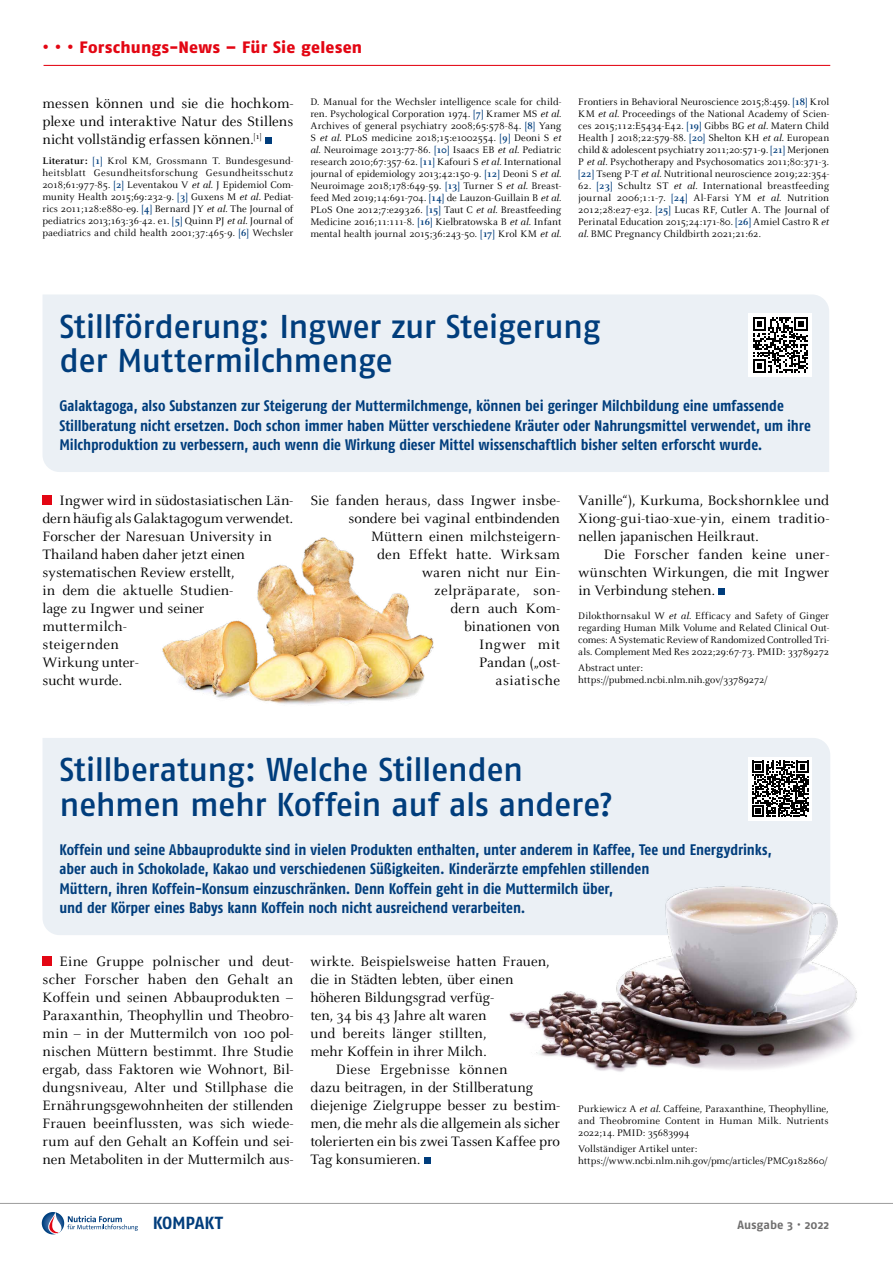
<style>
.page{position:relative;width:893px;height:1263px;background:#fff}
.page>*{position:absolute;margin:0;border:0;box-sizing:border-box;transform-origin:0 0}
.t1{font:33px/34.5px "Fago No Med";letter-spacing:-.02em;color:#003d7c}
.t2{font:700 17.55px "Fago No";letter-spacing:-.015em;color:#003d7c}
.t3{font:16.5px "Fago No Exb";letter-spacing:.015em;color:#e30613}
.t4{font:700 15.3px/19.5px "Fago Co";color:#003d7c}
.t5{font:15px/18px "Celeste";color:#000;text-align:justify}
.t6{font:15px "Celeste";letter-spacing:.02em;color:#000}
.t7{font:700 12px "Fago No";letter-spacing:.005em;color:#706f6f}
.t8{font:10.5px/12px "Celeste";color:#000;text-align:justify}
.s1{font-weight:700}
.s2{font-weight:700;color:#003d7c}
.s3{font-style:italic}
</style>
<div class="page">
<svg style="left:42px;top:1212px;width:22px;height:22px"></svg>
<svg style="left:47px;top:1212px;width:91px;height:22px"></svg>
<hr style="left:0;top:1203px;width:893px;height:1px;background:#000">
<hr style="left:44px;top:65px;width:786px;height:1px;background:#e30613">
<div style="left:43px;top:738px;width:787px;height:197px;background:#ebf0f5"></div>
<div style="left:43px;top:294px;width:786px;height:178px;background:#ebf0f5"></div>
<div style="left:43px;top:495px;width:9px;height:10px;background:#e30613"></div>
<div style="left:718px;top:588px;width:7px;height:7px;background:#003d7c"></div>
<div style="left:43px;top:956px;width:9px;height:10px;background:#e30613"></div>
<div style="left:424px;top:1157px;width:7px;height:7px;background:#003d7c"></div>
<div style="left:748px;top:313px;width:64px;height:64px;background:#fff"></div>
<svg style="left:753px;top:317px;width:55px;height:55px"></svg>
<div style="left:748px;top:757px;width:64px;height:64px;background:#fff"></div>
<svg style="left:752px;top:761px;width:56px;height:56px"></svg>
<img style="left:503px;top:882px;width:354px;height:190px">
<img style="left:162px;top:537px;width:272px;height:168px">
<div style="left:265px;top:137px;width:7px;height:7px;background:#003d7c"></div>
<h3 class="t3" style="left:43px;top:37px;width:321px">• • • Forschungs-News – Für Sie gelesen</h3>
<h3 class="t5" style="left:43px;top:95px;width:252px">messen können und sie die hochkom&shy;plexe und interaktive Natur des Stillens nicht vollständig erfassen können.<sup>[1]</sup></h3>
<p class="t8" style="left:43px;top:155px;width:252px"><span class="s1">Literatur:</span> <span class="s2">[1]</span> Krol KM, Grossmann T. Bundesgesund&shy;heitsblatt Gesundheitsforschung Gesundheitsschutz 2018;61:977-85. <span class="s2">[2]</span> Leventakou V <span class="s3">et al.</span> J Epidemiol Com&shy;munity Health 2015;69:232-9. <span class="s2">[3]</span> Guxens M <span class="s3">et al.</span> Pediat&shy;rics 2011;128:e880-e9. <span class="s2">[4]</span> Bernard JY <span class="s3">et al.</span> The Journal of pediatrics 2013;163:36-42. e1. <span class="s2">[5]</span> Quinn PJ <span class="s3">et al.</span> Journal of paediatrics and child health 2001;37:465-9. <span class="s2">[6]</span> Wechsler</p>
<p class="t8" style="left:310px;top:96px;width:252px">D. Manual for the Wechsler intelligence scale for child&shy;ren. Psychological Corporation 1974. <span class="s2">[7]</span> Kramer MS <span class="s3">et al.<br></span>Archives of general psychiatry 2008;65:578-84. <span class="s2">[8]</span> Yang S <span class="s3">et al.</span> PLoS medicine 2018;15:e1002554. <span class="s2">[9]</span> Deoni S <span class="s3">et al.</span> Neuroimage 2013:77-86. <span class="s2">[10]</span> Isaacs EB <span class="s3">et al.</span> Pediatric research 2010;67:357-62. <span class="s2">[11]</span> Kafouri S <span class="s3">et al.</span> International journal of epidemiology 2013;42:150-9. <span class="s2">[12]</span> Deoni S <span class="s3">et al.<br></span>Neuroimage 2018;178:649-59. <span class="s2">[13]</span> Turner S <span class="s3">et al.</span> Breast&shy;feed Med 2019;14:691-704. <span class="s2">[14]</span> de Lauzon-Guillain B <span class="s3">et al.<br></span>PLoS One 2012;7:e29326. <span class="s2">[15]</span> Taut C <span class="s3">et al.</span> Breastfeeding Medicine 2016;11:111-8. <span class="s2">[16]</span> Kielbratowska B <span class="s3">et al.</span> Infant mental health journal 2015;36:243-50. <span class="s2">[17]</span> Krol KM <span class="s3">et al.</span></p>
<p class="t8" style="left:578px;top:96px;width:252px">Frontiers in Behavioral Neuroscience 2015;8:459. <span class="s2">[18]</span> Krol KM <span class="s3">et al.</span> Proceedings of the National Academy of Scien&shy;ces 2015;112:E5434-E42. <span class="s2">[19]</span> Gibbs BG <span class="s3">et al.</span> Matern Child Health J 2018;22:579-88. <span class="s2">[20]</span> Shelton KH <span class="s3">et al.</span> European child &amp; adolescent psychiatry 2011;20:571-9. <span class="s2">[21]</span> Merjonen P <span class="s3">et al.</span> Psychotherapy and Psychosomatics 2011;80:371-3. <span class="s2">[22]</span> Tseng P-T <span class="s3">et al.</span> Nutritional neuroscience 2019;22:354-</p>
<p class="t8" style="left:578px;top:180px;width:252px">62. <span class="s2">[23]</span> Schultz ST <span class="s3">et al.</span> International breastfeeding journal 2006;1:1-7. <span class="s2">[24]</span> Al-Farsi YM <span class="s3">et al.</span> Nutrition 2012;28:e27-e32. <span class="s2">[25]</span> Lucas RF, Cutler A. The Journal of Perinatal Education 2015;24:171-80. <span class="s2">[26]</span> Amiel Castro R <span class="s3">et al.</span> BMC Pregnancy Childbirth 2021;21:62.</p>
<h1 class="t1" style="left:60px;top:309px;width:542px">Stillförderung: Ingwer zur Steigerung der Muttermilchmenge</h1>
<p class="t4" style="left:60px;top:396px;width:753px">Galaktagoga, also Substanzen zur Steigerung der Muttermilchmenge, können bei geringer Milchbildung eine umfassende<br>Stillberatung nicht ersetzen. Doch schon immer haben Mütter verschiedene Kräuter oder Nahrungsmittel verwendet, um ihre<br>Milchproduktion zu verbessern, auch wenn die Wirkung dieser Mittel wissenschaftlich bisher selten erforscht wurde.</p>
<p class="t5" style="left:43px;top:492px;width:252px;text-align:left;text-indent:17px">Ingwer wird in südostasiatischen Län&shy;dern häufig als Galaktagogum verwendet.<br>Forscher der Naresuan University in<br>Thailand haben daher jetzt einen systematischen Review erstellt,<br>in dem die aktuelle Studien-<br>lage zu Ingwer und seiner<br>muttermilch-<br>steigernden<br>Wirkung unter-<br>sucht wurde.</p>
<h3 class="t5" style="left:310px;top:491px;width:251px;text-align:right">Sie fanden heraus, dass Ingwer insbe&shy;sondere bei vaginal entbindenden<br>Müttern einen milchsteigern-<br>den Effekt hatte. Wirksam<br>waren nicht nur Ein-<br>zelpräparate, son-<br>dern auch Kom-<br>binationen von<br>Ingwer mit<br>Pandan („ost-<br>asiatische</h3>
<h3 class="t5" style="left:578px;top:491px;width:252px">Vanille“), Kurkuma, Bockshornklee und Xiong-gui-tiao-xue-yin, einem traditio&shy;nellen japanischen Heilkraut.</h3>
<h3 class="t5" style="left:578px;top:545px;width:252px;text-indent:26px">Die Forscher fanden keine uner&shy;wünschten Wirkungen, die mit Ingwer in Verbindung stehen.</h3>
<p class="t8" style="left:578px;top:610px;width:252px">Dilokthornsakul W <span class="s3">et al.</span> Efficacy and Safety of Ginger regarding Human Milk Volume and Related Clinical Out&shy;comes: A Systematic Review of Randomized Controlled Tri&shy;als. Complement Med Res 2022;29:67-73. PMID: 33789272</p>
<p class="t8" style="left:578px;top:662px;width:191px">Abstract unter: https://pubmed.ncbi.nlm.nih.gov/33789272/</p>
<h1 class="t1" style="left:60px;top:752px;width:555px">Stillberatung: Welche Stillenden nehmen mehr Koffein auf als andere?</h1>
<p class="t4" style="left:60px;top:839px;width:714px">Koffein und seine Abbauprodukte sind in vielen Produkten enthalten, unter anderem in Kaffee, Tee und Energydrinks, aber auch in Schokolade, Kakao und verschiedenen Süßigkeiten. Kinderärzte empfehlen stillenden<br>Müttern, ihren Koffein-Konsum einzuschränken. Denn Koffein geht in die Muttermilch über,<br>und der Körper eines Babys kann Koffein noch nicht ausreichend verarbeiten.</p>
<p class="t5" style="left:43px;top:953px;width:252px;text-indent:17px">Eine Gruppe polnischer und deut&shy;scher Forscher haben den Gehalt an Koffein und seinen Abbauprodukten – Paraxanthin, Theophyllin und Theobro&shy;min – in der Muttermilch von 100 pol&shy;nischen Müttern bestimmt. Ihre Studie ergab, dass Faktoren wie Wohnort, Bil&shy;dungsniveau, Alter und Stillphase die Ernährungsgewohnheiten der stillenden Frauen beeinflussten, was sich wiede&shy;rum auf den Gehalt an Koffein und sei&shy;nen Metaboliten in der Muttermilch aus-</p>
<h3 class="t5" style="left:310px;top:953px;width:241px">wirkte. Beispielsweise hatten Frauen,</h3>
<h3 class="t5" style="left:310px;top:971px;width:205px">die in Städten lebten, über einen</h3>
<h3 class="t5" style="left:310px;top:989px;width:185px">höheren Bildungsgrad verfüg-</h3>
<h3 class="t5" style="left:310px;top:1007px;width:178px">ten, 34 bis 43 Jahre alt waren</h3>
<h3 class="t5" style="left:310px;top:1025px;width:178px">und bereits länger stillten,</h3>
<h3 class="t5" style="left:310px;top:1043px;width:178px">mehr Koffein in ihrer Milch.</h3>
<h3 class="t6" style="left:336px;top:1061px;width:173px">Diese Ergebnisse können</h3>
<h3 class="t5" style="left:310px;top:1079px;width:224px">dazu beitragen, in der Stillberatung</h3>
<h3 class="t5" style="left:310px;top:1097px;width:251px">diejenige Zielgruppe besser zu bestim-</h3>
<h3 class="t5" style="left:310px;top:1115px;width:251px">men, die mehr als die allgemein als sicher</h3>
<h3 class="t5" style="left:310px;top:1133px;width:251px">tolerierten ein bis zwei Tassen Kaffee pro</h3>
<h3 class="t5" style="left:310px;top:1151px;width:112px">Tag konsumieren.</h3>
<p class="t8" style="left:578px;top:1103px;width:252px">Purkiewicz A <span class="s3">et al.</span> Caffeine, Paraxanthine, Theophylline, and Theobromine Content in Human Milk. Nutrients 2022;14. PMID: 35683994</p>
<p class="t8" style="left:578px;top:1143px;width:251px">Vollständiger Artikel unter: https://www.ncbi.nlm.nih.gov/pmc/articles/PMC9182860/</p>
<h2 class="t2" style="left:153px;top:1212px;width:72px">KOMPAKT</h2>
<p class="t7" style="left:737px;top:1218px;width:93px">Ausgabe 3 · 2022</p>
</div>
